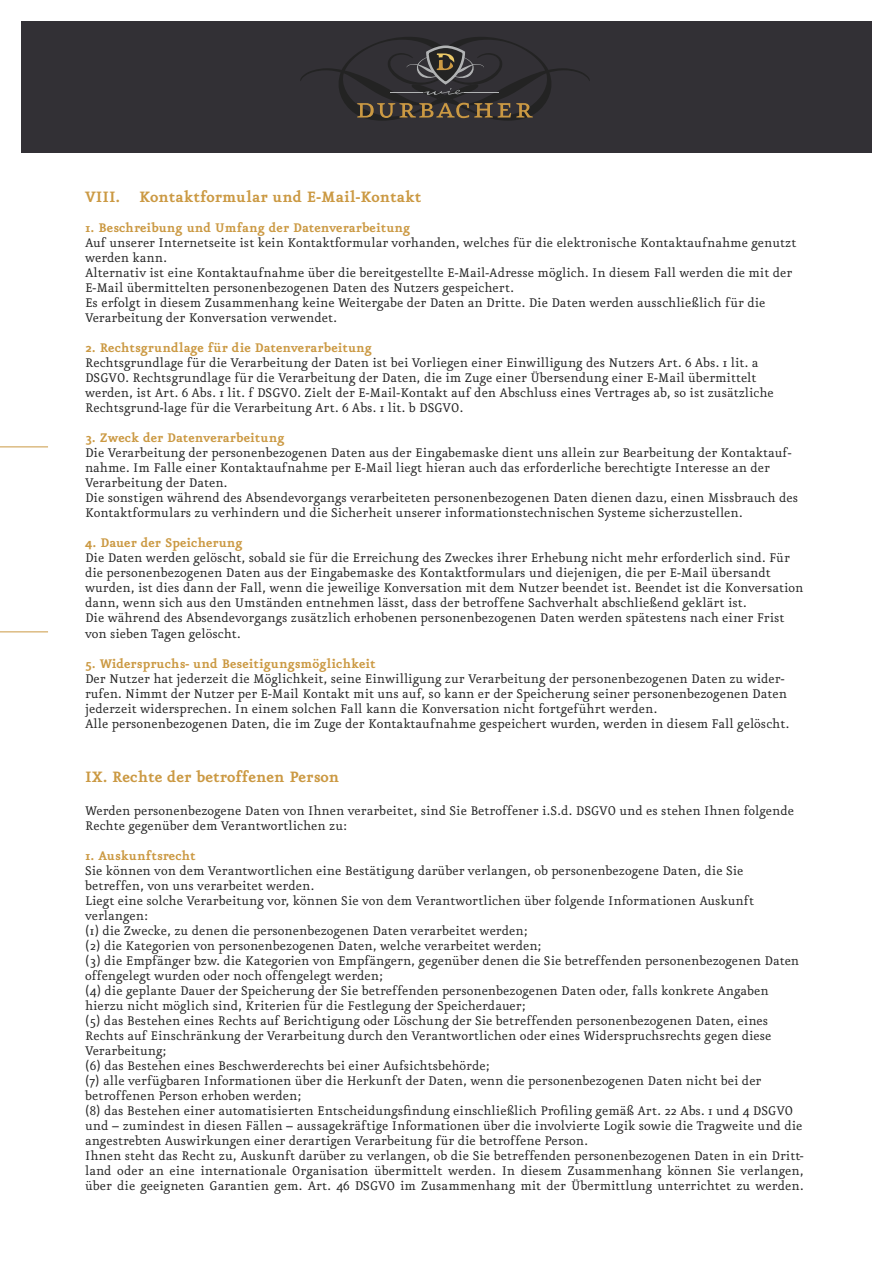
<style>
.page{position:relative;width:893px;height:1263px;background:#fff}
.page>*{position:absolute;margin:0;border:0;box-sizing:border-box;transform-origin:0 0}
.t1{font:700 18px "Eureka";color:#cb9943}
.t2{font:15px/15px "Eureka";color:#232323}
.t3{font:700 15px "Eureka";color:#cb9943}
</style>
<div class="page">
<hr style="left:0;top:446px;width:48px;height:1px;background:#cb9943">
<hr style="left:0;top:631px;width:48px;height:1px;background:#cb9943">
<div style="left:21px;top:21px;width:851px;height:132px;background:#323035"></div>
<svg style="left:300px;top:37px;width:290px;height:84px"></svg>
<p class="t1" style="left:85px;top:189px;width:338px">VIII. Kontaktformular und E-Mail-Kontakt</p>
<p class="t3" style="left:85px;top:221px;width:327px">1. Beschreibung und Umfang der Datenverarbeitung</p>
<p class="t2" style="left:85px;top:236px;width:713px">Auf unserer Internetseite ist kein Kontaktformular vorhanden, welches für die elektronische Kontaktaufnahme genutzt werden kann.<br>Alternativ ist eine Kontaktaufnahme über die bereitgestellte E-Mail-Adresse möglich. In diesem Fall werden die mit der E-Mail übermittelten personenbezogenen Daten des Nutzers gespeichert.<br>Es erfolgt in diesem Zusammenhang keine Weitergabe der Daten an Dritte. Die Daten werden ausschließlich für die Verarbeitung der Konversation verwendet.</p>
<p class="t3" style="left:85px;top:341px;width:288px">2. Rechtsgrundlage für die Datenverarbeitung</p>
<p class="t2" style="left:85px;top:356px;width:690px">Rechtsgrundlage für die Verarbeitung der Daten ist bei Vorliegen einer Einwilligung des Nutzers Art. 6 Abs. 1 lit. a DSGVO. Rechtsgrundlage für die Verarbeitung der Daten, die im Zuge einer Übersendung einer E-Mail übermittelt werden, ist Art. 6 Abs. 1 lit. f DSGVO. Zielt der E-Mail-Kontakt auf den Abschluss eines Vertrages ab, so ist zusätzliche Rechtsgrund-lage für die Verarbeitung Art. 6 Abs. 1 lit. b DSGVO.</p>
<p class="t3" style="left:85px;top:431px;width:201px">3. Zweck der Datenverarbeitung</p>
<p class="t2" style="left:85px;top:446px;width:714px">Die Verarbeitung der personenbezogenen Daten aus der Eingabemaske dient uns allein zur Bearbeitung der Kontaktauf&shy;nahme. Im Falle einer Kontaktaufnahme per E-Mail liegt hieran auch das erforderliche berechtigte Interesse an der Verarbeitung der Daten.<br>Die sonstigen während des Absendevorgangs verarbeiteten personenbezogenen Daten dienen dazu, einen Missbrauch des Kontaktformulars zu verhindern und die Sicherheit unserer informationstechnischen Systeme sicherzustellen.</p>
<p class="t3" style="left:85px;top:536px;width:159px">4. Dauer der Speicherung</p>
<p class="t2" style="left:85px;top:551px;width:720px">Die Daten werden gelöscht, sobald sie für die Erreichung des Zweckes ihrer Erhebung nicht mehr erforderlich sind. Für die personenbezogenen Daten aus der Eingabemaske des Kontaktformulars und diejenigen, die per E-Mail übersandt wurden, ist dies dann der Fall, wenn die jeweilige Konversation mit dem Nutzer beendet ist. Beendet ist die Konversation dann, wenn sich aus den Umständen entnehmen lässt, dass der betroffene Sachverhalt abschließend geklärt ist.<br>Die während des Absendevorgangs zusätzlich erhobenen personenbezogenen Daten werden spätestens nach einer Frist von sieben Tagen gelöscht.</p>
<p class="t3" style="left:85px;top:656px;width:292px">5. Widerspruchs- und Beseitigungsmöglichkeit</p>
<p class="t2" style="left:85px;top:671px;width:706px">Der Nutzer hat jederzeit die Möglichkeit, seine Einwilligung zur Verarbeitung der personenbezogenen Daten zu wider&shy;rufen. Nimmt der Nutzer per E-Mail Kontakt mit uns auf, so kann er der Speicherung seiner personenbezogenen Daten jederzeit widersprechen. In einem solchen Fall kann die Konversation nicht fortgeführt werden.<br>Alle personenbezogenen Daten, die im Zuge der Kontaktaufnahme gespeichert wurden, werden in diesem Fall gelöscht.</p>
<p class="t1" style="left:85px;top:768px;width:256px">IX. Rechte der betroffenen Person</p>
<p class="t2" style="left:85px;top:803px;width:710px">Werden personenbezogene Daten von Ihnen verarbeitet, sind Sie Betroffener i.S.d. DSGVO und es stehen Ihnen folgende<br>Rechte gegenüber dem Verantwortlichen zu:</p>
<p class="t3" style="left:85px;top:848px;width:112px">1. Auskunftsrecht</p>
<p class="t2" style="left:85px;top:863px;width:720px">Sie können von dem Verantwortlichen eine Bestätigung darüber verlangen, ob personenbezogene Daten, die Sie betreffen, von uns verarbeitet werden.<br>Liegt eine solche Verarbeitung vor, können Sie von dem Verantwortlichen über folgende Informationen Auskunft verlangen:<br>(1) die Zwecke, zu denen die personenbezogenen Daten verarbeitet werden;<br>(2) die Kategorien von personenbezogenen Daten, welche verarbeitet werden;<br>(3) die Empfänger bzw. die Kategorien von Empfängern, gegenüber denen die Sie betreffenden personenbezogenen Daten offengelegt wurden oder noch offengelegt werden;<br>(4) die geplante Dauer der Speicherung der Sie betreffenden personenbezogenen Daten oder, falls konkrete Angaben hierzu nicht möglich sind, Kriterien für die Festlegung der Speicherdauer;<br>(5) das Bestehen eines Rechts auf Berichtigung oder Löschung der Sie betreffenden personenbezogenen Daten, eines Rechts auf Einschränkung der Verarbeitung durch den Verantwortlichen oder eines Widerspruchsrechts gegen diese Verarbeitung;<br>(6) das Bestehen eines Beschwerderechts bei einer Aufsichtsbehörde;<br>(7) alle verfügbaren Informationen über die Herkunft der Daten, wenn die personenbezogenen Daten nicht bei der betroffenen Person erhoben werden;<br>(8) das Bestehen einer automatisierten Entscheidungsfindung einschließlich Profiling gemäß Art. 22 Abs. 1 und 4 DSGVO und – zumindest in diesen Fällen – aussagekräftige Informationen über die involvierte Logik sowie die Tragweite und die angestrebten Auswirkungen einer derartigen Verarbeitung für die betroffene Person.<br>Ihnen steht das Recht zu, Auskunft darüber zu verlangen, ob die Sie betreffenden personenbezogenen Daten in ein Dritt&shy;land oder an eine internationale Organisation übermittelt werden. In diesem Zusammenhang können Sie verlangen, über die geeigneten Garantien gem. Art. 46 DSGVO im Zusammenhang mit der Übermittlung unterrichtet zu werden.</p>
</div>
